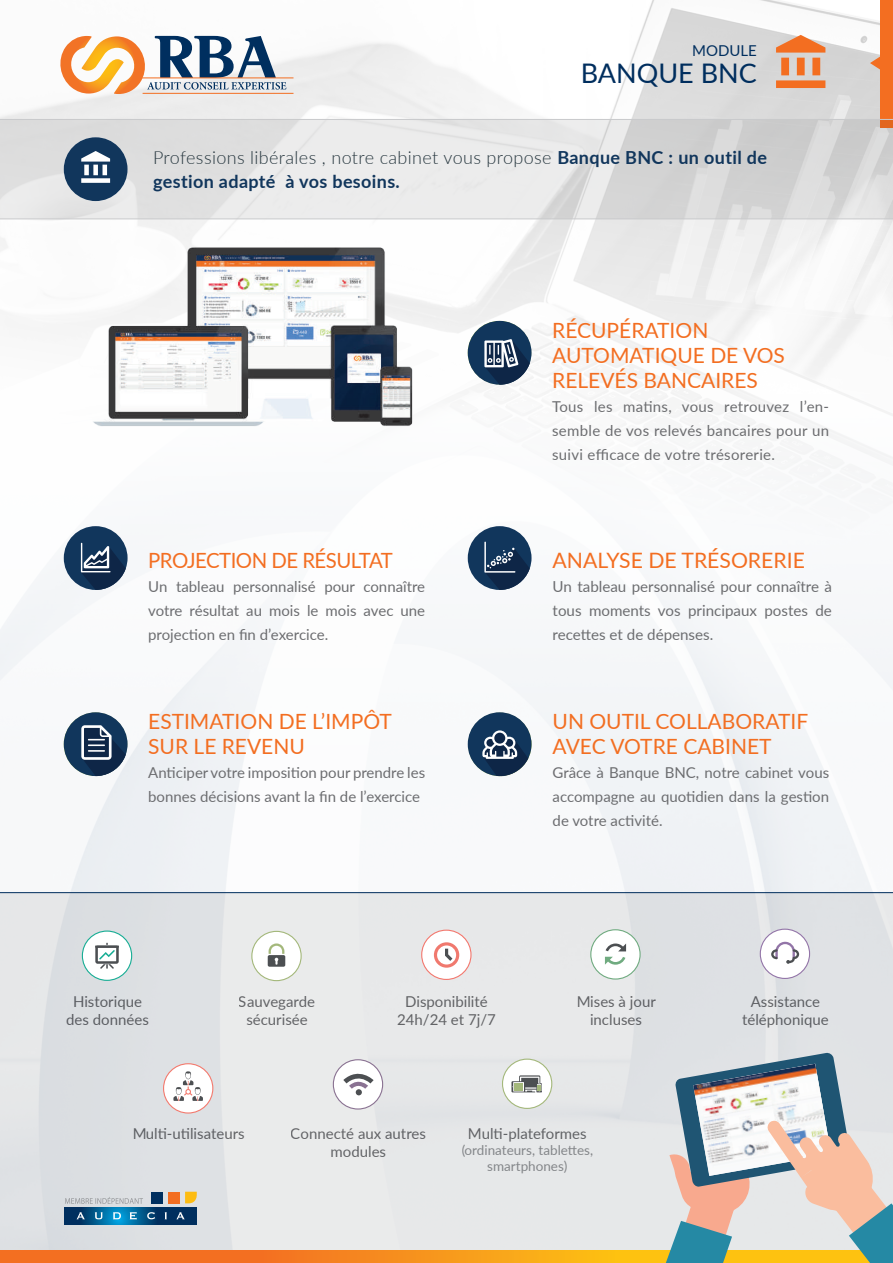
<style>
.page{position:relative;width:893px;height:1263px;background:#fff}
.page>*{position:absolute;margin:0;border:0;box-sizing:border-box;transform-origin:0 0}
.t1{font:27px "Lato";color:#002e5e}
.t2{font:21.15px "Lato";color:#f36e21}
.t3{font:21px/25.2px "Lato";color:#f36e21}
.t4{font:21px "Lato";letter-spacing:-.025em;color:#f36e21}
.t5{font:300 18px/24px "Lato";letter-spacing:.02em;color:#27373f}
.t6{font:15.15px/24px "Lato";color:#6c6d70;text-align:justify}
.t7{font:15px/24px "Lato";color:#6c6d70;text-align:center}
.t8{font:15px "Lato";color:#002e5e}
.t9{font:13.5px/16.2px "Lato";color:#939598;text-align:center}
.s1{font-weight:700;color:#11365c}
</style>
<div class="page">
<img style="left:0;top:595px;width:893px;height:297px">
<img style="left:0;top:0;width:893px;height:595px">
<div style="left:880px;top:0;width:13px;height:128px;background:#f36e21"></div>
<svg style="left:870px;top:55px;width:10px;height:16px"></svg>
<img style="left:92px;top:243px;width:322px;height:183px">
<div style="left:0;top:893px;width:893px;height:370px;background:#e6e8e9"></div>
<svg style="left:0;top:1250px;width:666px;height:13px;background:#f68b1c"></svg>
<svg style="left:0;top:120px;width:893px;height:99px;background:#e0dfdf"></svg>
<hr style="left:0;top:219px;width:893px;height:1px;background:#c9cacc">
<hr style="left:0;top:119px;width:893px;height:1px;background:#c9cacc">
<hr style="left:141px;top:77px;width:152px;height:1px;background:#f36e21">
<hr style="left:143px;top:93px;width:150px;height:1px;background:#f36e21">
<svg style="left:57px;top:36px;width:229px;height:58px"></svg>
<hr style="left:0;top:892px;width:893px;height:1px;background:#002e5e">
<img style="left:64px;top:1207px;width:133px;height:17px">
<svg style="left:77px;top:1212px;width:108px;height:7px"></svg>
<svg style="left:65px;top:1197px;width:78px;height:7px"></svg>
<div style="left:151px;top:1192px;width:11px;height:11px;background:#002f5f"></div>
<div style="left:168px;top:1192px;width:12px;height:11px;background:#f36e21"></div>
<svg style="left:185px;top:1192px;width:12px;height:11px"></svg>
<div style="left:82px;top:931px;width:50px;height:49px;background:#fff;border-radius:50%"></div>
<div style="left:82px;top:930px;width:50px;height:51px;border:1px solid #17ad94;border-radius:50%"></div>
<svg style="left:95px;top:942px;width:24px;height:27px"></svg>
<div style="left:164px;top:1064px;width:49px;height:49px;background:#fff;border-radius:50%"></div>
<div style="left:163px;top:1063px;width:50px;height:50px;border:1px solid #f37a6e;border-radius:50%"></div>
<svg style="left:173px;top:1071px;width:30px;height:30px"></svg>
<div style="left:422px;top:930px;width:49px;height:49px;background:#fff;border-radius:50%"></div>
<div style="left:421px;top:929px;width:51px;height:51px;border:1px solid #f3786e;border-radius:50%"></div>
<svg style="left:434px;top:942px;width:25px;height:26px"></svg>
<div style="left:760px;top:929px;width:50px;height:49px;background:#fff;border-radius:50%"></div>
<div style="left:760px;top:929px;width:50px;height:50px;border:1px solid #9375a8;border-radius:50%"></div>
<svg style="left:771px;top:942px;width:28px;height:22px"></svg>
<div style="left:252px;top:931px;width:49px;height:50px;background:#fff;border-radius:50%"></div>
<div style="left:251px;top:931px;width:51px;height:50px;border:1px solid #a4b87b;border-radius:50%"></div>
<svg style="left:268px;top:943px;width:17px;height:24px"></svg>
<div style="left:333px;top:1060px;width:50px;height:49px;background:#fff;border-radius:50%"></div>
<div style="left:333px;top:1059px;width:50px;height:50px;border:1px solid #8a7292;border-radius:50%"></div>
<svg style="left:343px;top:1066px;width:31px;height:29px"></svg>
<div style="left:591px;top:930px;width:49px;height:49px;background:#fff;border-radius:50%"></div>
<div style="left:590px;top:929px;width:51px;height:50px;border:1px solid #70ab80;border-radius:50%"></div>
<svg style="left:605px;top:957px;width:20px;height:8px"></svg>
<svg style="left:606px;top:943px;width:20px;height:8px"></svg>
<div style="left:502px;top:1059px;width:50px;height:49px;background:#fff;border-radius:50%"></div>
<div style="left:502px;top:1058px;width:50px;height:51px;border:1px solid #a4b87b;border-radius:50%"></div>
<svg style="left:511px;top:1075px;width:31px;height:17px"></svg>
<svg style="left:468px;top:526px;width:63px;height:64px"></svg>
<svg style="left:468px;top:321px;width:63px;height:64px"></svg>
<svg style="left:468px;top:712px;width:63px;height:64px"></svg>
<svg style="left:776px;top:35px;width:49px;height:53px;background:#e6a179"></svg>
<svg style="left:64px;top:712px;width:64px;height:64px"></svg>
<svg style="left:64px;top:526px;width:64px;height:64px"></svg>
<svg style="left:666px;top:1052px;width:227px;height:211px"></svg>
<svg style="left:64px;top:137px;width:64px;height:64px;background:#5b738c"></svg>
<p class="t8" style="left:692px;top:40px;width:66px">MODULE</p>
<h1 class="t1" style="left:581px;top:54px;width:178px">BANQUE BNC</h1>
<p class="t5" style="left:153px;top:145px;width:615px">Professions libérales , notre cabinet vous propose <span class="s1">Banque BNC : un outil de gestion adapté à vos besoins.</span></p>
<h3 class="t4" style="left:148px;top:545px;width:246px">PROJECTION DE RÉSULTAT</h3>
<p class="t7" style="left:148px;top:574px;width:278px;text-align:justify">Un tableau personnalisé pour connaître votre résultat au mois le mois avec une projection en fin d’exercice.</p>
<h3 class="t3" style="left:148px;top:708px;width:245px">ESTIMATION DE L’IMPÔT<br>SUR LE REVENU</h3>
<p class="t7" style="left:148px;top:760px;width:278px;text-align:left">Anticiper votre imposition pour prendre les bonnes décisions avant la fin de l’exercice</p>
<h3 class="t3" style="left:552px;top:317px;width:234px">RÉCUPÉRATION<br>AUTOMATIQUE DE VOS<br>RELEVÉS BANCAIRES</h3>
<p class="t7" style="left:552px;top:394px;width:278px;text-align:justify">Tous les matins, vous retrouvez l’en&shy;semble de vos relevés bancaires pour un suivi efficace de votre trésorerie.</p>
<h2 class="t2" style="left:553px;top:545px;width:254px">ANALYSE DE TRÉSORERIE</h2>
<p class="t6" style="left:553px;top:574px;width:281px">Un tableau personnalisé pour connaître à tous moments vos principaux postes de recettes et de dépenses.</p>
<h3 class="t3" style="left:553px;top:708px;width:257px">UN OUTIL COLLABORATIF<br>AVEC VOTRE CABINET</h3>
<p class="t7" style="left:553px;top:760px;width:278px;text-align:justify">Grâce à Banque BNC, notre cabinet vous accompagne au quotidien dans la gestion de votre activité.</p>
<p class="t7" style="left:66px;top:992px;width:84px;line-height:18px">Historique des données</p>
<p class="t7" style="left:239px;top:992px;width:78px;line-height:18px">Sauvegarde sécurisée</p>
<p class="t7" style="left:397px;top:992px;width:100px;line-height:18px">Disponibilité<br>24h/24 et 7j/7</p>
<p class="t7" style="left:576px;top:992px;width:81px;line-height:18px">Mises à jour incluses</p>
<p class="t7" style="left:132px;top:1121px;width:114px">Multi-utilisateurs</p>
<p class="t7" style="left:291px;top:1124px;width:137px;line-height:18px">Connecté aux autres modules</p>
<p class="t7" style="left:468px;top:1121px;width:120px">Multi-plateformes</p>
<p class="t9" style="left:461px;top:1141px;width:133px">(ordinateurs, tablettes, smartphones)</p>
<p class="t7" style="left:742px;top:992px;width:88px;line-height:18px">Assistance téléphonique</p>
</div>
